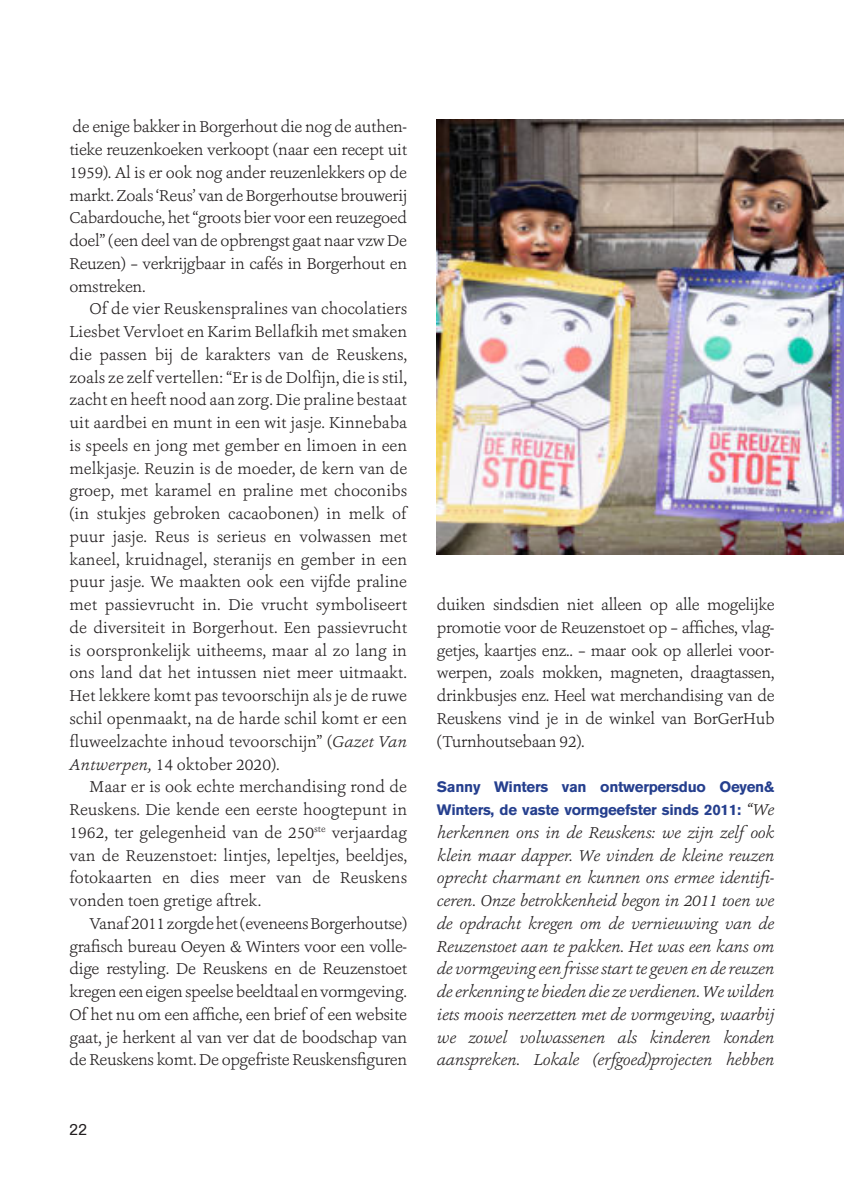
<style>
.page{position:relative;width:844px;height:1191px;background:#fff}
.page>*{position:absolute;margin:0;border:0;box-sizing:border-box;transform-origin:0 0}
.t1{font:300 16.45px/22.8px "Ashbury";letter-spacing:-.02em;color:#231f20;text-align:justify}
.t2{font:italic 300 16.45px/22.8px "Ashbury";letter-spacing:-.02em;color:#231f20;text-align:justify}
.t3{font:15.4px "Archivo";color:#231f20}
.t4{font:700 15.05px/22.8px "Akzidenz Grotesk BE";letter-spacing:-.02em;color:#253f8e}
.s1{font-style:italic}
.s2{font-family:"Ashbury";font-weight:300;font-style:italic;font-size:16.45px;color:#231f20}
</style>
<div class="page">
<img style="left:436px;top:119px;width:407px;height:435px">
<p class="t1" style="left:69px;top:117px;width:339px">de enige bakker in Borgerhout die nog de authen&shy;tieke reuzenkoeken verkoopt (naar een recept uit 1959). Al is er ook nog ander reuzenlekkers op de markt. Zoals ‘Reus’ van de Borgerhoutse brouwerij Cabardouche, het “groots bier voor een reuzegoed doel” (een deel van de opbrengst gaat naar vzw De Reuzen) – verkrijgbaar in cafés in Borgerhout en omstreken.</p>
<p class="t1" style="left:69px;top:299px;width:339px;text-indent:20px">Of de vier Reuskenspralines van chocolatiers Liesbet Vervloet en Karim Bellafkih met smaken die passen bij de karakters van de Reuskens, zoals ze zelf vertellen: “Er is de Dolfijn, die is stil, zacht en heeft nood aan zorg. Die praline bestaat uit aardbei en munt in een wit jasje. Kinnebaba is speels en jong met gember en limoen in een melkjasje. Reuzin is de moeder, de kern van de groep, met karamel en praline met choconibs (in stukjes gebroken cacaobonen) in melk of puur jasje. Reus is serieus en volwassen met kaneel, kruidnagel, steranijs en gember in een puur jasje. We maakten ook een vijfde praline met passievrucht in. Die vrucht symboliseert de diversiteit in Borgerhout. Een passievrucht is oorspronkelijk uitheems, maar al zo lang in ons land dat het intussen niet meer uitmaakt.<br>Het lekkere komt pas tevoorschijn als je de ruwe schil openmaakt, na de harde schil komt er een fluweelzachte inhoud tevoorschijn” (<span class="s1">Gazet Van Antwerpen,</span> 14 oktober 2020).</p>
<p class="t1" style="left:69px;top:776px;width:339px;text-indent:20px">Maar er is ook echte merchandising rond de Reuskens. Die kende een eerste hoogtepunt in 1962, ter gelegenheid van de 250<sup>ste</sup> verjaardag van de Reuzenstoet: lintjes, lepeltjes, beeldjes, fotokaarten en dies meer van de Reuskens vonden toen gretige aftrek.</p>
<p class="t1" style="left:69px;top:913px;width:339px;text-indent:20px">Vanaf 2011 zorgde het (eveneens Borgerhoutse) grafisch bureau Oeyen &amp; Winters voor een volle&shy;dige restyling. De Reuskens en de Reuzenstoet kregen een eigen speelse beeldtaal en vormgeving.<br>Of het nu om een affiche, een brief of een website gaat, je herkent al van ver dat de boodschap van de Reuskens komt. De opgefriste Reuskensfiguren</p>
<p class="t3" style="left:69px;top:1123px;width:19px">22</p>
<p class="t1" style="left:437px;top:594px;width:339px">duiken sindsdien niet alleen op alle mogelijke promotie voor de Reuzenstoet op – affiches, vlag&shy;getjes, kaartjes enz.. – maar ook op allerlei voor&shy;werpen, zoals mokken, magneten, draagtassen, drinkbusjes enz. Heel wat merchandising van de Reuskens vind je in de winkel van BorGerHub (Turnhoutsebaan 92).</p>
<p class="t4" style="left:437px;top:777px;width:339px">Sanny Winters van ontwerpersduo Oeyen&amp;<br>Winters, de vaste vormgeefster sinds 2011: <span class="s2">“We</span></p>
<p class="t2" style="left:437px;top:822px;width:339px">herkennen ons in de Reuskens: we zijn zelf ook klein maar dapper. We vinden de kleine reuzen oprecht charmant en kunnen ons ermee identifi&shy;ceren. Onze betrokkenheid begon in 2011 toen we de opdracht kregen om de vernieuwing van de Reuzenstoet aan te pakken. Het was een kans om de vormgeving een frisse start te geven en de reuzen de erkenning te bieden die ze verdienen. We wilden iets moois neerzetten met de vormgeving, waarbij we zowel volwassenen als kinderen konden aanspreken. Lokale (erfgoed)projecten hebben</p>
</div>
